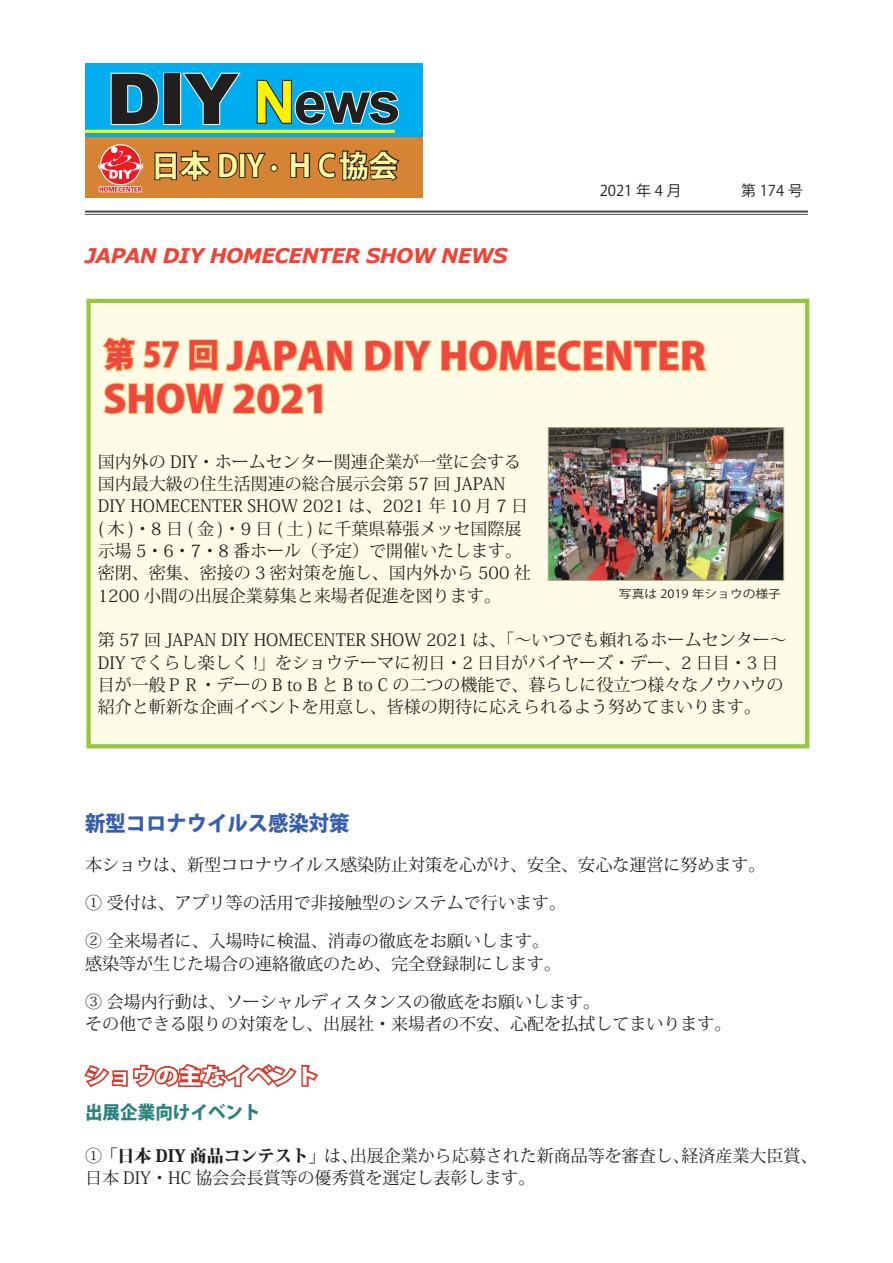
<style>
.page{position:relative;width:893px;height:1263px;background:#fff}
.page>*{position:absolute;margin:0;border:0;box-sizing:border-box;transform-origin:0 0}
.t1{font:900 70.2px "Arial";color:#241f1f}
.t2{font:800 37.35px/42.5px "Koz Go Pro";color:#f04640;scale:1.11 1}
.t3{font:700 29.7px "Koz Go Pro";letter-spacing:-.01em;color:#fff89a}
.t4{font:800 21px "Koz Go Pro";color:#385fad}
.t5{font:800 21px "Koz Go Pro";color:#fff;scale:1.11 1}
.t6{font:italic 700 20.25px "Verdana";letter-spacing:-.03em;color:#f24234}
.t7{font:800 18.15px "Koz Go Pro";color:#2d8381}
.t8{font:16.95px/22.4px "Koz Min Pro";color:#241f1f}
.t9{font:14.85px "Koz Go Pro";color:#241f1f}
.t10{font:11.55px "Koz Go Pro";color:#241f1f;scale:1.11 1}
.s1{font-weight:700;font-size:58.5px;color:#fff300}
.s2{font-weight:700;font-size:58.5px}
.s3{font-family:"MS Gothic";font-weight:400;color:#b5ae89}
.s4{font-size:33.45px}
.s5{font-weight:800}
</style>
<div class="page">
<div style="left:85px;top:64px;width:337px;height:73px;background:#00aeef"></div>
<hr style="left:85px;top:130px;width:310px;height:3px;background:#fff300">
<div style="left:85px;top:137px;width:337px;height:60px;background:#d68434"></div>
<hr style="left:85px;top:210px;width:723px;height:3px;background:#555253">
<hr style="left:85px;top:214px;width:723px;height:1px;background:#555253">
<div style="left:89px;top:301px;width:718px;height:445px;background:#fefce6"></div>
<svg style="left:102px;top:337px;width:34px;height:35px"></svg>
<svg style="left:143px;top:340px;width:37px;height:29px"></svg>
<svg style="left:188px;top:339px;width:31px;height:33px"></svg>
<svg style="left:225px;top:340px;width:128px;height:32px"></svg>
<svg style="left:365px;top:340px;width:27px;height:32px"></svg>
<div style="left:394px;top:340px;width:10px;height:31px;border:2px solid #ffc066"></div>
<svg style="left:402px;top:340px;width:30px;height:32px"></svg>
<svg style="left:440px;top:340px;width:267px;height:32px"></svg>
<svg style="left:104px;top:382px;width:219px;height:33px"></svg>
<div style="left:86px;top:299px;width:723px;height:449px;border:4px solid #94c63e"></div>
<svg style="left:98px;top:72px;width:302px;height:121px"></svg>
<img style="left:550px;top:430px;width:232px;height:148px">
<div style="left:548px;top:428px;width:236px;height:152px;border:1px solid #b5ae89"></div>
<svg style="left:84px;top:1064px;width:235px;height:24px"></svg>
<h1 class="t1" style="left:106px;top:48px;width:296px">DIY <span class="s1">N</span><span class="s2">ews</span></h1>
<h3 class="t3" style="left:109px;top:147px;width:291px"><span class="s3">　</span> 日本 DIY · ＨＣ協会</h3>
<p class="t6" style="left:85px;top:241px;width:424px">JAPAN DIY HOMECENTER SHOW NEWS</p>
<p class="t9" style="left:600px;top:181px;width:205px">2021 年 4 月　　　　第 174 号</p>
<h2 class="t2" style="left:103px;top:338px;width:544px"><span class="s4">第 57 回</span> JAPAN DIY HOMECENTER<br>SHOW 2021</h2>
<p class="t8" style="left:98px;top:450px;width:434px">国内外の DIY・ホームセンター関連企業が一堂に会する国内最大級の住生活関連の総合展示会第 57 回 JAPAN<br>DIY HOMECENTER SHOW 2021 は、2021 年 10 月 7 日( 木 )・8 日 ( 金 )・9 日 ( 土 ) に千葉県幕張メッセ国際展示場 5・6・7・8 番ホール（予定）で開催いたします。密閉、密集、密接の 3 密対策を施し、国内外から 500 社<br>1200 小間の出展企業募集と来場者促進を図ります。</p>
<p class="t8" style="left:98px;top:628px;width:690px">第 57 回 JAPAN DIY HOMECENTER SHOW 2021 は、「～いつでも頼れるホームセンター～DIY でくらし楽しく !」をショウテーマに初日・2 日目がバイヤーズ・デー、2 日目・3 日目が一般ＰＲ・デーの B to B と B to C の二つの機能で、暮らしに役立つ様々なノウハウの紹介と斬新な企画イベントを用意し、皆様の期待に応えられるよう努めてまいります。</p>
<p class="t10" style="left:619px;top:586px;width:148px">写真は 2019 年ショウの様子</p>
<p class="t4" style="left:85px;top:809px;width:266px">新型コロナウイルス感染対策</p>
<p class="t8" style="left:85px;top:853px;width:682px">本ショウは、新型コロナウイルス感染防止対策を心がけ、安全、安心な運営に努めます。</p>
<p class="t8" style="left:85px;top:891px;width:482px">① 受付は、アプリ等の活用で非接触型のシステムで行います。</p>
<p class="t8" style="left:85px;top:929px;width:478px">② 全来場者に、入場時に検温、消毒の徹底をお願いします。感染等が生じた場合の連絡徹底のため、完全登録制にします。</p>
<p class="t8" style="left:85px;top:990px;width:648px">③ 会場内行動は、ソーシャルディスタンスの徹底をお願いします。<br>その他できる限りの対策をし、出展社・来場者の不安、心配を払拭してまいります。</p>
<p class="t5" style="left:85px;top:1062px;width:212px">ショウの主なイベント</p>
<p class="t7" style="left:85px;top:1101px;width:177px">出展企業向けイベント</p>
<p class="t8" style="left:85px;top:1144px;width:734px">①<span class="s5">「日本 DIY 商品コンテスト」</span>は、出展企業から応募された新商品等を審査し、経済産業大臣賞、日本 DIY・HC 協会会長賞等の優秀賞を選定し表彰します。</p>
</div>
